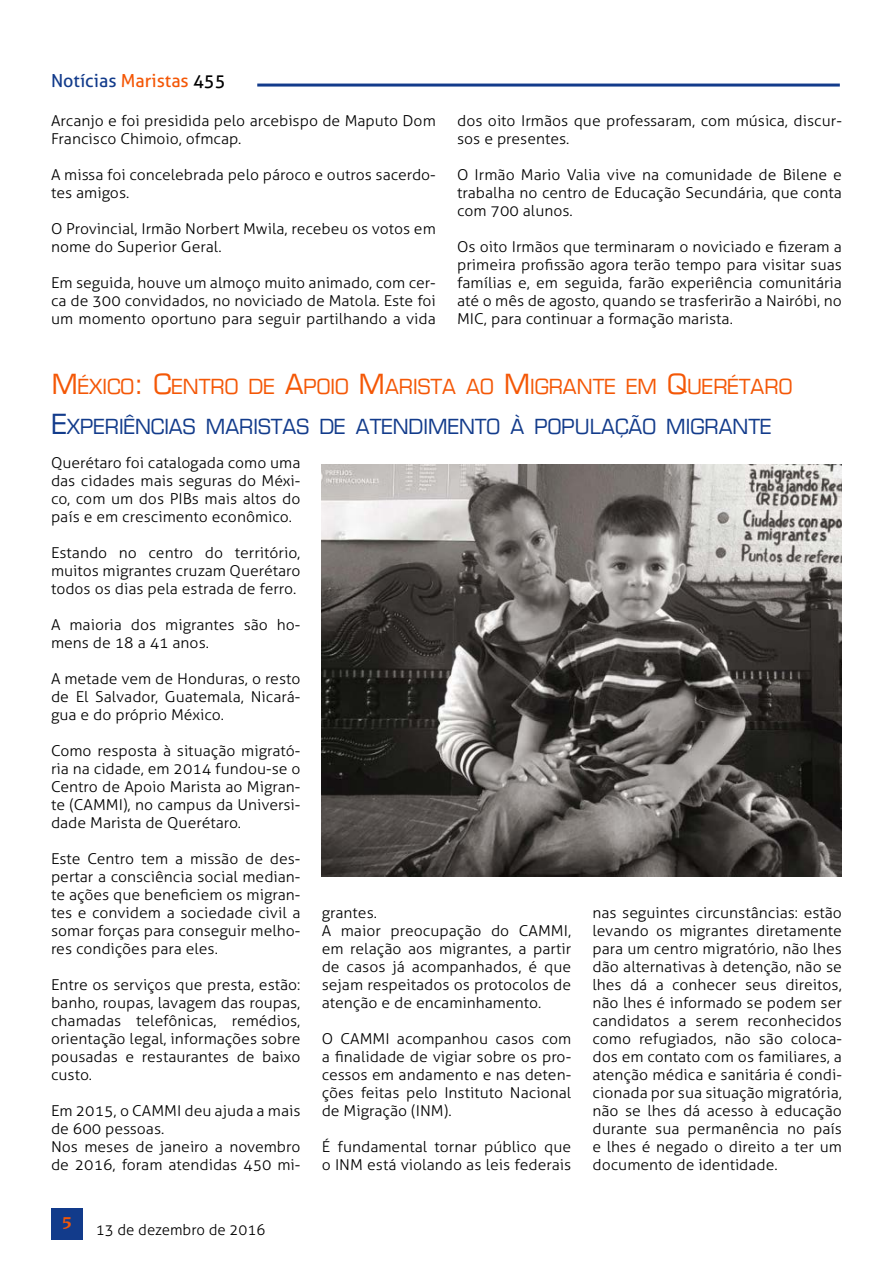
<style>
.page{position:relative;width:893px;height:1263px;background:#fff}
.page>*{position:absolute;margin:0;border:0;box-sizing:border-box;transform-origin:0 0}
.t1{font:20.25px/39.8px "Eurostile";color:#123b8b}
.t2{font:18px "Aller";color:#123b8b}
.t3{font:700 18px "Novarese IT Cby BT";color:#f45706}
.t4{font:300 15px/18px "Aller";color:#000;text-align:justify;scale:1.05 1}
.t5{font:300 15px "Aller";color:#000}
.s1{color:#f45706}
.s2{color:#000}
.s3{font-size:27px;color:#f45706}
.s4{font-size:27px}
</style>
<div class="page">
<hr style="left:257px;top:84px;width:583px;height:3px;background:#123b8b">
<div style="left:51px;top:1208px;width:32px;height:31px;background:#123b8b"></div>
<img style="left:322px;top:465px;width:520px;height:411px">
<p class="t2" style="left:51px;top:69px;width:176px">Notícias <span class="s1">Maristas</span> <span class="s2">455</span></p>
<p class="t4" style="left:51px;top:112px;width:368px">Arcanjo e foi presidida pelo arcebispo de Maputo Dom<br>Francisco Chimoio, ofmcap.</p>
<p class="t4" style="left:51px;top:166px;width:368px">A missa foi concelebrada pelo pároco e outros sacerdo&shy;tes amigos.</p>
<p class="t4" style="left:51px;top:220px;width:368px">O Provincial, Irmão Norbert Mwila, recebeu os votos em nome do Superior Geral.</p>
<p class="t4" style="left:51px;top:274px;width:368px">Em seguida, houve um almoço muito animado, com cer&shy;ca de 300 convidados, no noviciado de Matola. Este foi um momento oportuno para seguir partilhando a vida</p>
<p class="t4" style="left:457px;top:112px;width:368px">dos oito Irmãos que professaram, com música, discur&shy;sos e presentes.</p>
<p class="t4" style="left:457px;top:166px;width:368px">O Irmão Mario Valia vive na comunidade de Bilene e trabalha no centro de Educação Secundária, que conta com 700 alunos.</p>
<p class="t4" style="left:457px;top:238px;width:368px">Os oito Irmãos que terminaram o noviciado e fizeram a primeira profissão agora terão tempo para visitar suas famílias e, em seguida, farão experiência comunitária até o mês de agosto, quando se trasferirão a Nairóbi, no MIC, para continuar a formação marista.</p>
<h1 class="t1" style="left:52px;top:367px;width:742px"><span class="s3">M</span><span class="s1">ÉXICO</span><span class="s3">: C</span><span class="s1">ENTRO DE</span> <span class="s3">A</span><span class="s1">POIO</span> <span class="s3">M</span><span class="s1">ARISTA AO</span> <span class="s3">M</span><span class="s1">IGRANTE EM</span> <span class="s3">Q</span><span class="s1">UERÉTARO<br></span><span class="s4">E</span>XPERIÊNCIAS MARISTAS DE ATENDIMENTO À POPULAÇÃO MIGRANTE</h1>
<p class="t4" style="left:51px;top:454px;width:239px">Querétaro foi catalogada como uma das cidades mais seguras do Méxi&shy;co, com um dos PIBs mais altos do país e em crescimento econômico.</p>
<p class="t4" style="left:51px;top:544px;width:239px">Estando no centro do território, muitos migrantes cruzam Querétaro todos os dias pela estrada de ferro.</p>
<p class="t4" style="left:51px;top:616px;width:239px">A maioria dos migrantes são ho&shy;mens de 18 a 41 anos.</p>
<p class="t4" style="left:51px;top:670px;width:239px">A metade vem de Honduras, o resto de El Salvador, Guatemala, Nicará&shy;gua e do próprio México.</p>
<p class="t4" style="left:51px;top:742px;width:239px">Como resposta à situação migrató&shy;ria na cidade, em 2014 fundou-se o Centro de Apoio Marista ao Migran&shy;te (CAMMI), no campus da Universi&shy;dade Marista de Querétaro.</p>
<p class="t4" style="left:51px;top:850px;width:239px">Este Centro tem a missão de des&shy;pertar a consciência social median&shy;te ações que beneficiem os migran&shy;tes e convidem a sociedade civil a somar forças para conseguir melho&shy;res condições para eles.</p>
<p class="t4" style="left:51px;top:976px;width:239px">Entre os serviços que presta, estão: banho, roupas, lavagem das roupas, chamadas telefônicas, remédios, orientação legal, informações sobre pousadas e restaurantes de baixo custo.</p>
<p class="t4" style="left:51px;top:1102px;width:239px;text-align:left">Em 2015, o CAMMI deu ajuda a mais de 600 pessoas.<br>Nos meses de janeiro a novembro de 2016, foram atendidas 450 mi-</p>
<p class="t4" style="left:592px;top:904px;width:239px">nas seguintes circunstâncias: estão levando os migrantes diretamente para um centro migratório, não lhes dão alternativas à detenção, não se lhes dá a conhecer seus direitos, não lhes é informado se podem ser candidatos a serem reconhecidos como refugiados, não são coloca&shy;dos em contato com os familiares, a atenção médica e sanitária é condi&shy;cionada por sua situação migratória, não se lhes dá acesso à educação durante sua permanência no país e lhes é negado o direito a ter um documento de identidade.</p>
<p class="t4" style="left:322px;top:904px;width:239px;text-align:left">grantes.<br>A maior preocupação do CAMMI, em relação aos migrantes, a partir de casos já acompanhados, é que sejam respeitados os protocolos de atenção e de encaminhamento.</p>
<p class="t4" style="left:322px;top:1030px;width:239px">O CAMMI acompanhou casos com a finalidade de vigiar sobre os pro&shy;cessos em andamento e nas deten&shy;ções feitas pelo Instituto Nacional de Migração (INM).</p>
<p class="t4" style="left:322px;top:1138px;width:239px">É fundamental tornar público que o INM está violando as leis federais</p>
<p class="t3" style="left:62px;top:1212px;width:12px">5</p>
<p class="t5" style="left:96px;top:1220px;width:171px">13 de dezembro de 2016</p>
</div>
